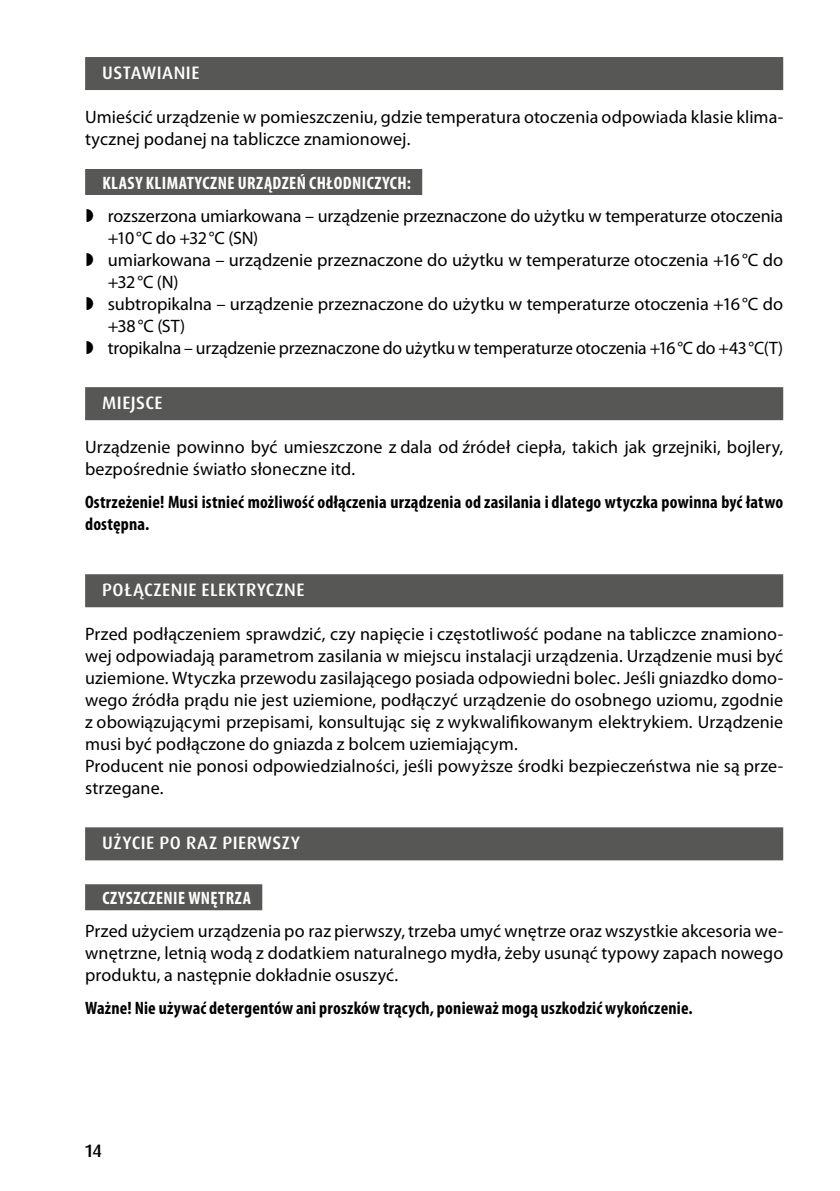
<style>
.page{position:relative;width:840px;height:1191px;background:#fff}
.page>*{position:absolute;margin:0;border:0;box-sizing:border-box;transform-origin:0 0}
.t1{font:18px/22px "Myriad Pro";letter-spacing:.005em;color:#000}
.t2{font:700 condensed 18px/22px "Myriad Pro";letter-spacing:.01em;color:#000}
.t3{font:500 18px "Dax Pro";letter-spacing:.025em;color:#fff}
.t4{font:700 condensed 18px "Myriad Pro";letter-spacing:.025em;color:#fff}
.t5{font:500 18px "Dax Pro";color:#000}
</style>
<div class="page">
<div style="left:85px;top:57px;width:697px;height:33px;background:#575756"></div>
<div style="left:85px;top:169px;width:337px;height:26px;background:#575756"></div>
<div style="left:85px;top:387px;width:697px;height:33px;background:#575756"></div>
<div style="left:85px;top:574px;width:697px;height:33px;background:#575756"></div>
<div style="left:85px;top:827px;width:697px;height:33px;background:#575756"></div>
<div style="left:85px;top:884px;width:177px;height:26px;background:#575756"></div>
<p class="t3" style="left:102px;top:61px;width:99px">USTAWIANIE</p>
<p class="t1" style="left:85px;top:106px;width:699px">Umieścić urządzenie w pomieszczeniu, gdzie temperatura otoczenia odpowiada klasie klima&shy;tycznej podanej na tabliczce znamionowej.</p>
<p class="t4" style="left:102px;top:173px;width:310px">KLASY KLIMATYCZNE URZĄDZEŃ CHŁODNICZYCH:</p>
<p class="t1" style="left:108px;top:205px;width:676px">rozszerzona umiarkowana – urządzenie przeznaczone do użytku w temperaturze otoczenia +10°C do +32°C (SN)<br>umiarkowana – urządzenie przeznaczone do użytku w temperaturze otoczenia +16°C do +32°C (N)<br>subtropikalna – urządzenie przeznaczone do użytku w temperaturze otoczenia +16°C do +38°C (ST)<br>tropikalna – urządzenie przeznaczone do użytku w temperaturze otoczenia +16°C do +43°C(T)</p>
<p class="t3" style="left:102px;top:391px;width:62px">MIEJSCE</p>
<p class="t1" style="left:85px;top:436px;width:699px">Urządzenie powinno być umieszczone z dala od źródeł ciepła, takich jak grzejniki, bojlery, bezpośrednie światło słoneczne itd.</p>
<p class="t2" style="left:85px;top:491px;width:699px">Ostrzeżenie! Musi istnieć możliwość odłączenia urządzenia od zasilania i dlatego wtyczka powinna być łatwo dostępna.</p>
<p class="t3" style="left:102px;top:578px;width:204px">POŁĄCZENIE ELEKTRYCZNE</p>
<p class="t1" style="left:85px;top:623px;width:699px">Przed podłączeniem sprawdzić, czy napięcie i częstotliwość podane na tabliczce znamiono&shy;wej odpowiadają parametrom zasilania w miejscu instalacji urządzenia. Urządzenie musi być uziemione. Wtyczka przewodu zasilającego posiada odpowiedni bolec. Jeśli gniazdko domo&shy;wego źródła prądu nie jest uziemione, podłączyć urządzenie do osobnego uziomu, zgodnie z obowiązującymi przepisami, konsultując się z wykwalifikowanym elektrykiem. Urządzenie musi być podłączone do gniazda z bolcem uziemiającym.<br>Producent nie ponosi odpowiedzialności, jeśli powyższe środki bezpieczeństwa nie są prze&shy;strzegane.</p>
<p class="t3" style="left:102px;top:831px;width:199px">UŻYCIE PO RAZ PIERWSZY</p>
<p class="t4" style="left:102px;top:888px;width:150px">CZYSZCZENIE WNĘTRZA</p>
<p class="t1" style="left:85px;top:920px;width:699px;text-align:justify">Przed użyciem urządzenia po raz pierwszy, trzeba umyć wnętrze oraz wszystkie akcesoria we&shy;wnętrzne, letnią wodą z dodatkiem naturalnego mydła, żeby usunąć typowy zapach nowego produktu, a następnie dokładnie osuszyć.</p>
<p class="t2" style="left:85px;top:997px;width:608px">Ważne! Nie używać detergentów ani proszków trących, ponieważ mogą uszkodzić wykończenie.</p>
<p class="t5" style="left:85px;top:1139px;width:18px">14</p>
</div>
